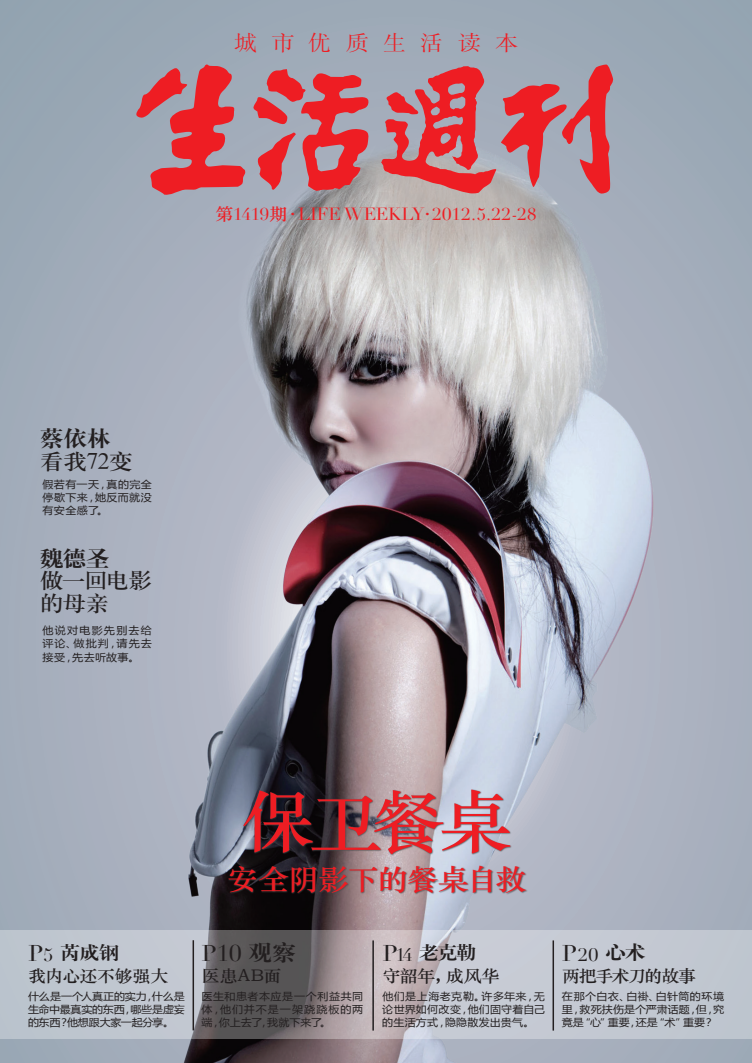
<style>
.page{position:relative;width:752px;height:1063px;background:#fff}
.page>*{position:absolute;margin:0;border:0;box-sizing:border-box;transform-origin:0 0}
._01大标题{font:67.9px "ST Zhongsong";color:#ee1d23;scale:1.08 1}
._01大标题-2{font:28.8px "ST Zhongsong";letter-spacing:-.03em;color:#ee1d23;scale:1.08 1}
._01大标题-3{font:22.3px "H Ya 3 gj";letter-spacing:-.045em;color:#231f20;scale:1.08 1}
._01大标题-4{font:22.3px "H Ya 4 gj";letter-spacing:-.03em;color:#231f20;scale:1.08 1}
._01大标题-5{font:22.3px "Didot";color:#231f20;scale:1.08 1}
.t1{font:21.4px "H Ya 6 gj";letter-spacing:.625em;color:#ee1d23;scale:1.08 1}
._01大标题-6{font:18.6px "H Ya 4 gj";letter-spacing:-.045em;color:#231f20;scale:1.08 1}
._01大标题-7{font:17.7px "Didot";color:#231f20;scale:1.08 1}
.t2{font:16.7px "Didot";letter-spacing:.01em;color:#ee1d23;scale:1.08 1}
._01大标题-8{font:16.7px "ST Zhongsong";letter-spacing:-.04em;color:#231f20;scale:1.08 1}
._01大标题-9{font:16.7px "ST Zhongsong";letter-spacing:-.085em;color:#231f20;scale:1.08 1}
._05正文{font:10.2px/13.2px "Microsoft Ya Hei";letter-spacing:.015em;color:#231f20;text-align:justify;scale:1.08 1}
._01大标题-10{font:10.2px/13.2px "Microsoft Ya Hei";letter-spacing:.05em;color:#231f20;text-align:justify;scale:1.08 1}
.s1{font-family:"ST Zhongsong"}
.s2{font-size:17.3px}
.s3{font-family:"Didot";font-size:22.3px}
.s4{font-family:"H Ya 4 gj"}
.s5{font-size:22.3px}
.s6{font-family:"H Ya 4 gj";font-size:19.5px}
</style>
<div class="page">
<img style="left:0;top:0;width:751px;height:1063px">
<svg style="left:0;top:930px;width:751px;height:109px;background:#b1b2ba"></svg>
<svg style="left:136px;top:64px;width:477px;height:132px;background:#c1727b"></svg>
<div style="left:228px;top:789px;width:299px;height:106px;background:#4b4c4d;opacity:.85"></div>
<hr style="left:192px;top:940px;width:2px;height:90px;background:#231f20">
<hr style="left:372px;top:940px;width:2px;height:91px;background:#231f20">
<hr style="left:552px;top:940px;width:1px;height:91px;background:#231f20">
<p class="t1" style="left:234px;top:32px;width:265px">城市优质生活读本</p>
<p class="t2" style="left:215px;top:204px;width:298px"><span class="s1">第</span>1419<span class="s1">期·</span><span class="s2">LIFE WEEKLY</span><span class="s1">·</span>2012.5.22-28</p>
<p class="_01大标题-4" style="left:40px;top:427px;width:67px">蔡依林</p>
<p class="_01大标题-3" style="left:40px;top:450px;width:88px">看我72变</p>
<p class="_01大标题-10" style="left:42px;top:477px;width:103px">假若有一天，真的完全停歇下来，她反而就没有安全感了。</p>
<p class="_01大标题-4" style="left:40px;top:547px;width:67px">魏德圣</p>
<p class="_01大标题-3" style="left:40px;top:570px;width:106px">做一回电影</p>
<p class="_01大标题-3" style="left:40px;top:593px;width:66px">的母亲</p>
<p class="_01大标题-10" style="left:42px;top:624px;width:103px">他说对电影先别去给评论、做批判，请先去接受，先去听故事。</p>
<p class="_01大标题" style="left:241px;top:774px;width:252px">保卫餐桌</p>
<p class="_01大标题-2" style="left:226px;top:859px;width:279px">安全阴影下的餐桌自救</p>
<p class="_01大标题-6" style="left:28px;top:943px;width:85px"><span class="s3">P</span><sub>5</sub> 芮成钢</p>
<p class="_01大标题-8" style="left:28px;top:964px;width:131px">我内心还不够强大</p>
<p class="_05正文" style="left:28px;top:989px;width:147px">什么是一个人真正的实力，什么是生命中最真实的东西，哪些是虚妄的东西？他想跟大家一起分享。</p>
<p class="_01大标题-5" style="left:201px;top:939px;width:89px">P10 <span class="s4">观察</span></p>
<p class="_01大标题-8" style="left:201px;top:964px;width:76px">医患AB面</p>
<p class="_05正文" style="left:201px;top:989px;width:151px">医生和患者本应是一个利益共同体，他们并不是一架跷跷板的两端，你上去了，我就下来了。</p>
<p class="_01大标题-6" style="left:382px;top:943px;width:88px"><span class="s3">P</span><sub>14</sub> 老克勒</p>
<p class="_01大标题-8" style="left:382px;top:964px;width:110px">守韶年，成风华</p>
<p class="_05正文" style="left:382px;top:989px;width:152px">他们是上海老克勒。许多年来，无论世界如何改变，他们固守着自己的生活方式，隐隐散发出贵气。</p>
<p class="_01大标题-7" style="left:561px;top:944px;width:79px"><span class="s5">P</span>20 <span class="s6">心术</span></p>
<p class="_01大标题-9" style="left:561px;top:964px;width:125px">两把手术刀的故事</p>
<p class="_05正文" style="left:561px;top:989px;width:152px">在那个白衣、白褂、白针筒的环境里，救死扶伤是个严肃话题，但，究竟是“心”重要，还是“术”重要？</p>
</div>
